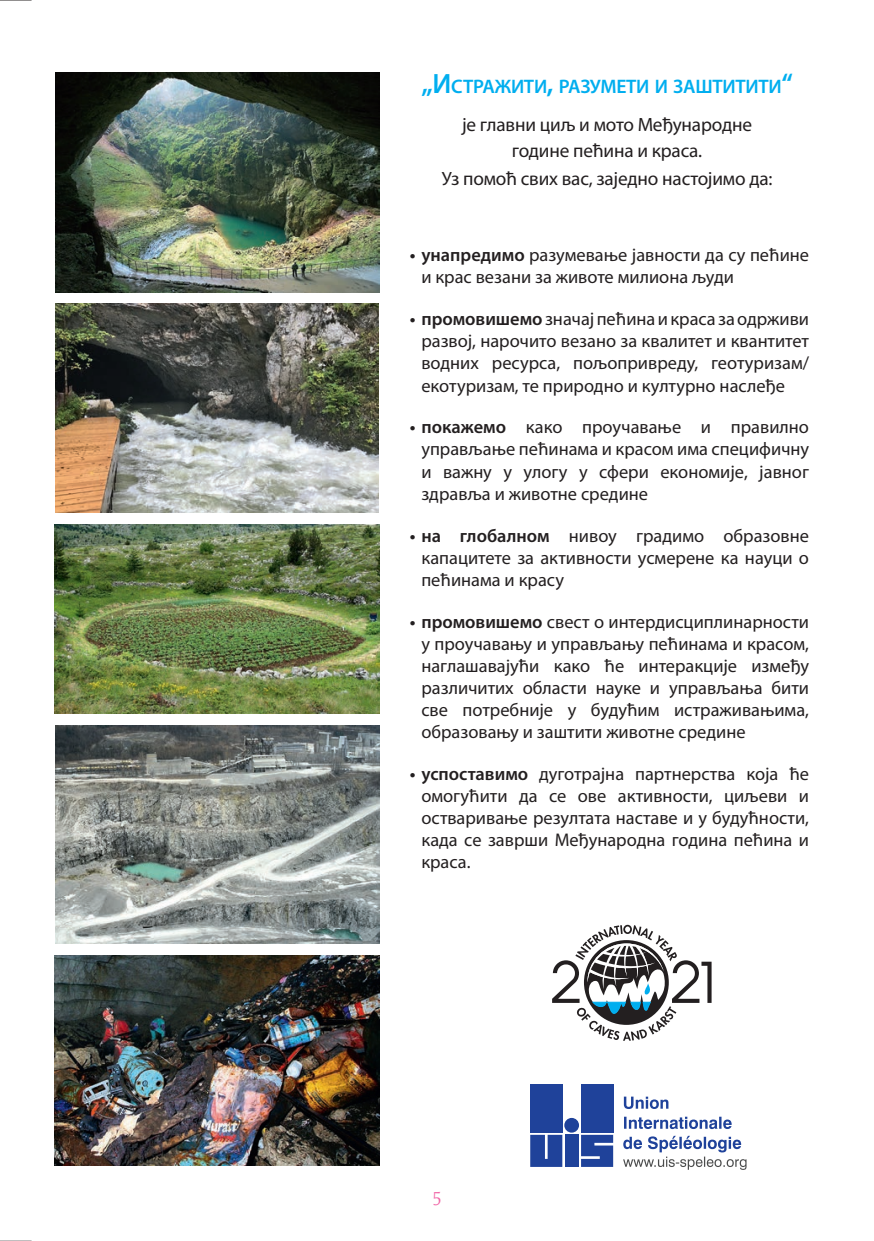
<style>
.page{position:relative;width:874px;height:1241px;background:#fff}
.page>*{position:absolute;margin:0;border:0;box-sizing:border-box;transform-origin:0 0}
.t1{font:45.68px "Calibri";color:#040503}
.t2{font:600 19.6px "Myriad Pro";letter-spacing:-.015em;color:#00aeef}
.t3{font:19.25px/26.2px "Myriad Pro";letter-spacing:-.01em;color:#231f20;text-align:center}
.t4{font:300 19.25px "Resavska S Sans";color:#f166a7}
.t5{font:18.38px/22.1px "Myriad Pro";color:#231f20;text-align:justify}
.s1{font-size:28px}
.s2{font-weight:600}
</style>
<div class="page">
<img style="left:55px;top:72px;width:324px;height:221px">
<img style="left:55px;top:525px;width:324px;height:188px">
<img style="left:55px;top:303px;width:323px;height:210px">
<img style="left:55px;top:725px;width:324px;height:218px">
<img style="left:55px;top:955px;width:324px;height:210px">
<svg style="left:552px;top:924px;width:159px;height:116px"></svg>
<svg style="left:530px;top:1084px;width:217px;height:86px"></svg>
<div style="left:564px;top:1134px;width:14px;height:32px;background:#1f429a"></div>
<div style="left:564px;top:1117px;width:14px;height:15px;background:#1f429a;border-radius:50%"></div>
<div style="left:580px;top:1083px;width:33px;height:48px;background:#1f429a"></div>
<hr style="left:0;top:0;width:32px;height:1px;background:#231f20">
<hr style="left:0;top:1240px;width:32px;height:1px;background:#231f20">
<p class="t2" style="left:421px;top:73px;width:373px"><span class="s1">„И</span>СТРАЖИТИ<span class="s1">,</span> РАЗУМЕТИ И ЗАШТИТИТИ<span class="s1">“</span></p>
<p class="t3" style="left:462px;top:111px;width:291px">је главни циљ и мото Међународне године пећина и краса.</p>
<p class="t3" style="left:441px;top:165px;width:332px">Уз помоћ свих вас, заједно настојимо да:</p>
<p class="t5" style="left:421px;top:244px;width:389px;text-indent:-11px"><span class="s2">• унапредимо</span> разумевање јавности да су пећине и крас везани за животе милиона људи</p>
<p class="t5" style="left:421px;top:308px;width:389px;text-indent:-11px"><span class="s2">• промовишемо</span> значај пећина и краса за одрживи развој, нарочито везано за квалитет и квантитет водних ресурса, пољопривреду, геотуризам/ екотуризам, те природно и културно наслеђе</p>
<p class="t5" style="left:421px;top:416px;width:389px;text-indent:-11px"><span class="s2">• покажемо</span> како проучавање и правилно управљање пећинама и красом има специфичну и важну у улогу у сфери економије, јавног здравља и животне средине</p>
<p class="t5" style="left:421px;top:524px;width:389px;text-indent:-11px"><span class="s2">• на глобалном</span> нивоу градимо образовне капацитете за активности усмерене ка науци о пећинама и красу</p>
<p class="t5" style="left:421px;top:610px;width:389px;text-indent:-11px"><span class="s2">• промовишемо</span> свест о интердисциплинарности у проучавању и управљању пећинама и красом, наглашавајући како ће интеракције између различитих области науке и управљања бити све потребније у будућим истраживањима, образовању и заштити животне средине</p>
<p class="t5" style="left:421px;top:762px;width:389px;text-indent:-11px"><span class="s2">• успоставимо</span> дуготрајна партнерства која ће омогућити да се ове активности, циљеви и остваривање резултата наставе и у будућности, када се заврши Међународна година пећина и краса.</p>
<h1 class="t1" style="left:655px;top:793px;width:220px">Variations p</h1>
<p class="t4" style="left:431px;top:1187px;width:12px">5</p>
</div>
